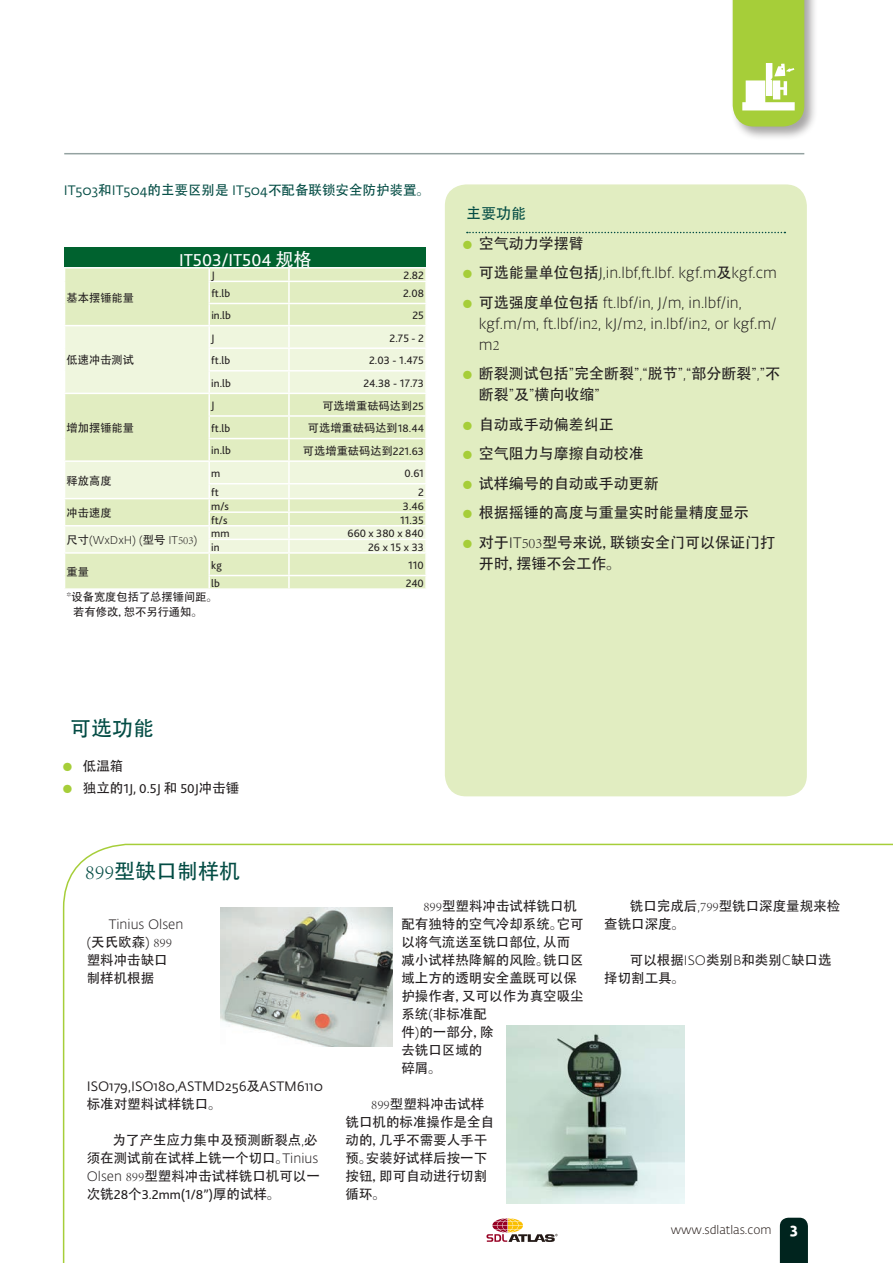
<style>
.page{position:relative;width:893px;height:1263px;background:#fff}
.page>*{position:absolute;margin:0;border:0;box-sizing:border-box;transform-origin:0 0}
.Key_Features_heading{font:21px "Adobe Heiti Std";color:#034c44}
.t1{font:18px "Bliss 2";color:#fff}
.t2{font:15px/21px "Adobe Heiti Std";color:#231f20}
.t3{font:300 15px/21px "Fedra Sans Alt Std";color:#231f20}
.t4{font:15px "Adobe Heiti Std";color:#034c44}
.t5{font:700 15px "Fedra Sans Alt Std";color:#fff}
.Body_copy_1st_para{font:13.5px/18px "Adobe Heiti Std";color:#231f20}
.Body_copy_1st_para-2{font:13.5px/18px "Fedra Sans Alt Std";color:#231f20}
.Body_copy_1st_para-3{font:13.5px "Adobe Heiti Std";color:#034c44}
.t6{font:13.5px "Bliss 2";color:#231f20}
.t7{font:300 12px "Fedra Sans Alt Std";color:#231916}
.t8{font:11.25px "Bliss 2";color:#231f20}
.t9{font:11.25px "Adobe Heiti Std";color:#231f20}
.t10{font:300 11.25px "Fedra Sans Alt Std";color:#231f20}
.s1{font-family:"Fedra Sans Alt Std"}
.s2{font-family:"Koz Min Pr 6 N"}
.s3{font-family:"Adobe Heiti Std"}
.s4{font-family:"Bliss 2"}
.s5{font-family:"Adobe Heiti Std";font-weight:400}
.s6{font-family:"Adobe Song Std"}
.s7{font-family:"Fedra Sans Alt Std";font-weight:300}
.s8{font-family:"Fedra Sans Alt Std";font-weight:700;color:#a6ce39}
.s9{font-weight:700;color:#a6ce39}
.s10{font-family:"Adobe Song Std";font-weight:300}
.s11{font-family:"Fedra Sans Alt Std";font-weight:600;font-size:15px;color:#a6ce39}
</style>
<div class="page">
<div style="left:730px;top:0;width:88px;height:141px;background:#231f20;opacity:.4"></div>
<svg style="left:733px;top:0;width:71px;height:127px;background:#b4d55a"></svg>
<div style="left:65px;top:248px;width:361px;height:20px;background:#00622f"></div>
<svg style="left:65px;top:269px;width:361px;height:320px;background:#e8f1d0"></svg>
<hr style="left:64px;top:267px;width:145px;height:2px;background:#fff">
<hr style="left:209px;top:267px;width:80px;height:2px;background:#fff">
<hr style="left:289px;top:267px;width:138px;height:2px;background:#fff">
<div style="left:445px;top:184px;width:362px;height:612px;background:#e1edc1;border-radius:21px"></div>
<svg style="left:467px;top:232px;width:318px;height:1px"></svg>
<svg style="left:62px;top:843px;width:831px;height:420px"></svg>
<hr style="left:64px;top:153px;width:740px;height:1px;background:#94a2a1">
<svg style="left:486px;top:1218px;width:72px;height:24px"></svg>
<p class="Body_copy_1st_para-3" style="left:64px;top:182px;width:368px"><span class="s1">IT503</span>和<span class="s1">IT504</span>的主要区别是 <span class="s1">IT504</span>不配备联锁安全防护装置<span class="s2">。</span></p>
<p class="t9" style="left:67px;top:291px;width:69px">基本摆锤能量</p>
<p class="t9" style="left:67px;top:354px;width:69px">低速冲击测试</p>
<p class="t9" style="left:67px;top:421px;width:69px">增加摆锤能量</p>
<p class="t9" style="left:67px;top:474px;width:47px">释放高度</p>
<p class="t9" style="left:67px;top:506px;width:46px">冲击速度</p>
<p class="t1" style="left:179px;top:248px;width:134px">IT503/IT504 <span class="s3">规格</span></p>
<p class="t8" style="left:211px;top:268px;width:5px">J</p>
<p class="t8" style="left:404px;top:268px;width:22px">2.82</p>
<p class="t8" style="left:211px;top:286px;width:20px">ft.lb</p>
<p class="t8" style="left:403px;top:286px;width:22px">2.08</p>
<p class="t8" style="left:211px;top:308px;width:21px">in.lb</p>
<p class="t8" style="left:412px;top:308px;width:13px">25</p>
<p class="t8" style="left:211px;top:331px;width:5px">J</p>
<p class="t8" style="left:390px;top:331px;width:36px">2.75 - 2</p>
<p class="t8" style="left:211px;top:353px;width:20px">ft.lb</p>
<p class="t8" style="left:369px;top:353px;width:56px">2.03 - 1.475</p>
<p class="t8" style="left:211px;top:376px;width:21px">in.lb</p>
<p class="t8" style="left:363px;top:376px;width:62px">24.38 - 17.73</p>
<p class="t8" style="left:211px;top:399px;width:5px">J</p>
<p class="t9" style="left:322px;top:399px;width:103px">可选增重砝码达到<span class="s4">25</span></p>
<p class="t8" style="left:211px;top:421px;width:20px">ft.lb</p>
<p class="t9" style="left:308px;top:421px;width:118px">可选增重砝码达到<span class="s4">18.44</span></p>
<p class="t8" style="left:211px;top:444px;width:21px">in.lb</p>
<p class="t9" style="left:303px;top:444px;width:122px">可选增重砝码达到<span class="s4">221.63</span></p>
<p class="t8" style="left:211px;top:466px;width:11px">m</p>
<p class="t8" style="left:405px;top:466px;width:21px">0.61</p>
<p class="t8" style="left:211px;top:485px;width:9px">ft</p>
<p class="t8" style="left:418px;top:485px;width:7px">2</p>
<p class="t8" style="left:211px;top:499px;width:19px">m/s</p>
<p class="t8" style="left:403px;top:499px;width:22px">3.46</p>
<p class="t8" style="left:211px;top:513px;width:18px">ft/s</p>
<p class="t8" style="left:400px;top:513px;width:25px">11.35</p>
<p class="t10" style="left:67px;top:534px;width:132px"><span class="s5">尺寸</span>(WxDxH) (<span class="s5">型号</span> IT<span class="s6">503</span>)</p>
<p class="t8" style="left:211px;top:526px;width:20px">mm</p>
<p class="t8" style="left:348px;top:526px;width:78px">660 x 380 x 840</p>
<p class="t8" style="left:211px;top:540px;width:10px">in</p>
<p class="t8" style="left:368px;top:540px;width:57px">26 x 15 x 33</p>
<p class="t9" style="left:67px;top:565px;width:24px">重量</p>
<p class="t8" style="left:211px;top:558px;width:12px">kg</p>
<p class="t8" style="left:408px;top:558px;width:17px">110</p>
<p class="t8" style="left:211px;top:576px;width:10px">lb</p>
<p class="t8" style="left:406px;top:576px;width:20px">240</p>
<p class="t9" style="left:67px;top:590px;width:153px"><span class="s7">*</span>设备宽度包括了总摆锤间距<span class="s2">。</span></p>
<p class="t9" style="left:73px;top:605px;width:131px">若有修改<span class="s2">，</span>恕不另行通知<span class="s2">。</span></p>
<p class="t4" style="left:466px;top:204px;width:61px">主要功能</p>
<p class="t2" style="left:462px;top:233px;width:124px"><span class="s8">●</span> 空气动力学摆臂</p>
<p class="t3" style="left:462px;top:262px;width:317px"><span class="s9">●</span> <span class="s5">可选能量单位包括</span>J,in.lbf,ft.lbf. kgf.m<span class="s5">及</span>kgf.cm</p>
<p class="t3" style="left:479px;top:292px;width:299px;text-indent:-17px"><span class="s9">●</span> <span class="s5">可选强度单位包括</span> ft.lbf/in, J/m, in.lbf/in, kgf.m/m, ft.lbf/in<span class="s6">2</span>, kJ/m<span class="s6">2</span>, in.lbf/in<span class="s6">2</span>, or kgf.m/ m<span class="s6">2</span></p>
<p class="t2" style="left:479px;top:363px;width:303px;text-indent:-17px"><span class="s8">●</span> 断裂测试包括<span class="s2">”</span>完全断裂<span class="s2">”</span><span class="s7">,</span><span class="s2">“</span>脱节<span class="s2">”</span><span class="s7">,</span><span class="s2">“</span>部分断裂<span class="s2">”</span><span class="s7">,</span><span class="s2">”</span>不断裂<span class="s2">”</span>及<span class="s2">”</span>横向收缩<span class="s2">”</span></p>
<p class="t2" style="left:462px;top:414px;width:154px"><span class="s8">●</span> 自动或手动偏差纠正</p>
<p class="t2" style="left:462px;top:443px;width:184px"><span class="s8">●</span> 空气阻力与摩擦自动校准</p>
<p class="t2" style="left:462px;top:473px;width:199px"><span class="s8">●</span> 试样编号的自动或手动更新</p>
<p class="t2" style="left:462px;top:502px;width:289px"><span class="s8">●</span> 根据摇锤的高度与重量实时能量精度显示</p>
<p class="t2" style="left:479px;top:532px;width:298px;text-indent:-17px"><span class="s8">●</span> 对于<span class="s7">IT</span><span class="s10">503</span>型号来说<span class="s2">，</span>联锁安全门可以保证门打开时<span class="s2">，</span>摆锤不会工作<span class="s2">。</span></p>
<p class="Key_Features_heading" style="left:70px;top:715px;width:85px">可选功能</p>
<p class="Body_copy_1st_para" style="left:62px;top:757px;width:63px"><span class="s11">●</span> 低温箱</p>
<p class="t6" style="left:62px;top:780px;width:179px"><span class="s11">●</span> <span class="s3">独立的</span>1J, 0.5J <span class="s3">和</span> 50J<span class="s3">冲击锤</span></p>
<p class="Key_Features_heading" style="left:85px;top:859px;width:157px"><span class="s10">899</span>型缺口制样机</p>
<p class="Body_copy_1st_para" style="left:87px;top:915px;width:98px;text-indent:22px"><span class="s7">Tinius Olsen (</span>天氏欧森<span class="s7">)</span> <span class="s10">899</span>塑料冲击缺口制样机根据</p>
<p class="Body_copy_1st_para-2" style="left:87px;top:1077px;width:238px">ISO179,ISO180,ASTMD256<span class="s3">及</span>ASTM6110<span class="s3">标准对塑料试样铣口</span><span class="s2">。</span></p>
<p class="Body_copy_1st_para" style="left:87px;top:1131px;width:235px;text-indent:26px">为了产生应力集中及预测断裂点<span class="s7">,</span>必须在测试前在试样上铣一个切口<span class="s2">。</span><span class="s7">Tinius<br>Olsen</span> <span class="s10">899</span>型塑料冲击试样铣口机可以一次铣<span class="s4">28</span>个<span class="s4">3.2mm(1/8”)</span>厚的试样<span class="s2">。</span></p>
<p class="Body_copy_1st_para" style="left:401px;top:897px;width:184px;text-indent:22px"><span class="s10">899</span>型塑料冲击试样铣口机配有独特的空气冷却系统<span class="s2">。</span>它可以将气流送至铣口部位<span class="s2">，</span>从而减小试样热降解的风险<span class="s2">。</span>铣口区域上方的透明安全盖既可以保护操作者<span class="s2">，</span>又可以作为真空吸尘系统<span class="s7">(</span>非标准配<br>件<span class="s7">)</span>的一部分<span class="s2">，</span>除<br>去铣口区域的<br>碎屑<span class="s2">。</span></p>
<p class="Body_copy_1st_para" style="left:345px;top:1095px;width:150px;text-indent:26px"><span class="s10">899</span>型塑料冲击试样铣口机的标准操作是全自动的<span class="s2">，</span>几乎不需要人手干预<span class="s2">。</span>安装好试样后按一下按钮<span class="s2">，</span>即可自动进行切割循环<span class="s2">。</span></p>
<p class="Body_copy_1st_para" style="left:604px;top:897px;width:238px;text-indent:26px">铣口完成后<span class="s7">,</span><span class="s10">799</span>型铣口深度量规来检查铣口深度<span class="s2">。</span></p>
<p class="Body_copy_1st_para" style="left:604px;top:951px;width:229px;text-indent:26px">可以根据<span class="s7">ISO</span>类别<span class="s7">B</span>和类别<span class="s7">C</span>缺口选择切割工具<span class="s2">。</span></p>
<p class="t7" style="left:671px;top:1224px;width:102px">www.sdlatlas.com</p>
<p class="t5" style="left:790px;top:1219px;width:9px">3</p>
</div>
